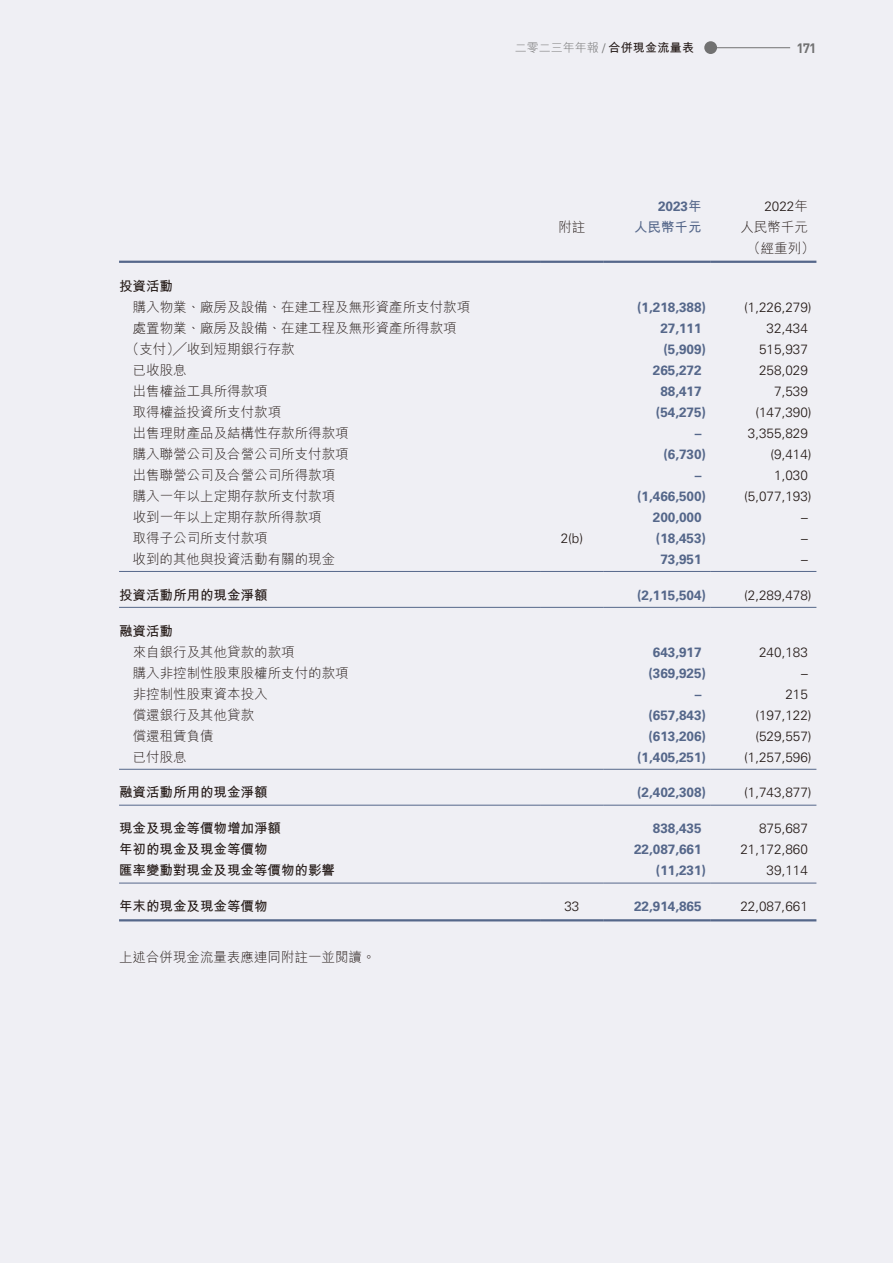
<style>
.page{position:relative;width:893px;height:1263px;background:#efeff4}
.page>*{position:absolute;margin:0;border:0;box-sizing:border-box;transform-origin:0 0}
.t1{font:13.5px/21px "M Hei HK Light E Ten B5 H";color:#231916;text-align:center}
.t2{font:700 13.5px "Univers LT Std";color:#55678a}
.t3{font:300 13.5px "Univers LT Std";color:#231916}
.t4{font:13.5px "M Hei HK Bold E Ten B5 H";color:#231916}
.t5{font:13.5px "M Hei HK Bold E Ten B5 H";color:#55678a}
.t6{font:700 13.5px "DIN Pro";color:#717171}
.t7{font:12px "M Hei HK Light E Ten B5 H";color:#717171}
.s1{font-family:"Univers LT Std";font-weight:300}
.s2{font-family:"M Hei HK Bold E Ten B5 H";color:#231916}
.s3{font-family:"M Hei HK Bold E Ten B5 H";font-weight:400}
.s4{font-family:"M Hei HK Light E Ten B5 H";font-weight:400}
</style>
<div class="page">
<hr style="left:711px;top:47px;width:79px;height:1px;background:#717171">
<div style="left:704px;top:41px;width:13px;height:13px;background:#717171;border-radius:50%"></div>
<hr style="left:119px;top:261px;width:421px;height:2px;background:#55678a">
<hr style="left:540px;top:261px;width:64px;height:2px;background:#55678a">
<hr style="left:604px;top:261px;width:106px;height:2px;background:#55678a">
<hr style="left:710px;top:261px;width:106px;height:2px;background:#55678a">
<hr style="left:119px;top:571px;width:421px;height:1px;background:#55678a">
<hr style="left:540px;top:571px;width:64px;height:1px;background:#55678a">
<hr style="left:604px;top:571px;width:106px;height:1px;background:#55678a">
<hr style="left:710px;top:571px;width:106px;height:1px;background:#55678a">
<hr style="left:119px;top:607px;width:421px;height:1px;background:#55678a">
<hr style="left:540px;top:607px;width:64px;height:1px;background:#55678a">
<hr style="left:604px;top:607px;width:106px;height:1px;background:#55678a">
<hr style="left:710px;top:607px;width:106px;height:1px;background:#55678a">
<hr style="left:119px;top:769px;width:421px;height:1px;background:#55678a">
<hr style="left:540px;top:769px;width:64px;height:1px;background:#55678a">
<hr style="left:604px;top:769px;width:106px;height:1px;background:#55678a">
<hr style="left:710px;top:769px;width:106px;height:1px;background:#55678a">
<hr style="left:119px;top:805px;width:421px;height:1px;background:#55678a">
<hr style="left:540px;top:805px;width:64px;height:1px;background:#55678a">
<hr style="left:604px;top:805px;width:106px;height:1px;background:#55678a">
<hr style="left:710px;top:805px;width:106px;height:1px;background:#55678a">
<hr style="left:119px;top:883px;width:421px;height:1px;background:#55678a">
<hr style="left:540px;top:883px;width:64px;height:1px;background:#55678a">
<hr style="left:604px;top:883px;width:106px;height:1px;background:#55678a">
<hr style="left:710px;top:883px;width:106px;height:1px;background:#55678a">
<hr style="left:119px;top:919px;width:421px;height:2px;background:#55678a">
<hr style="left:540px;top:919px;width:64px;height:2px;background:#55678a">
<hr style="left:604px;top:919px;width:106px;height:2px;background:#55678a">
<hr style="left:710px;top:919px;width:106px;height:2px;background:#55678a">
<p class="t7" style="left:515px;top:43px;width:181px">二零二三年年報 <span class="s1">/</span> <span class="s2">合併現金流量表</span></p>
<p class="t6" style="left:797px;top:43px;width:21px">171</p>
<p class="t2" style="left:658px;top:199px;width:45px">2023<span class="s3">年</span></p>
<p class="t3" style="left:764px;top:199px;width:45px">2022<span class="s4">年</span></p>
<p class="t1" style="left:558px;top:218px;width:28px">附註</p>
<p class="t5" style="left:634px;top:221px;width:69px">人民幣千元</p>
<p class="t1" style="left:740px;top:218px;width:76px">人民幣千元（經重列）</p>
<p class="t4" style="left:119px;top:281px;width:55px">投資活動</p>
<p class="t1" style="left:133px;top:298px;width:339px">購入物業、廠房及設備、在建工程及無形資產所支付款項</p>
<p class="t2" style="left:637px;top:300px;width:71px">(1,218,388)</p>
<p class="t3" style="left:744px;top:300px;width:69px">(1,226,279)</p>
<p class="t1" style="left:133px;top:319px;width:325px">處置物業、廠房及設備、在建工程及無形資產所得款項</p>
<p class="t2" style="left:660px;top:321px;width:43px">27,111</p>
<p class="t3" style="left:767px;top:321px;width:43px">32,434</p>
<p class="t1" style="left:126px;top:340px;width:170px">（支付）╱收到短期銀行存款</p>
<p class="t2" style="left:663px;top:342px;width:44px">(5,909)</p>
<p class="t3" style="left:759px;top:342px;width:50px">515,937</p>
<p class="t1" style="left:133px;top:361px;width:55px">已收股息</p>
<p class="t2" style="left:653px;top:363px;width:50px">265,272</p>
<p class="t3" style="left:759px;top:363px;width:50px">258,029</p>
<p class="t1" style="left:133px;top:382px;width:136px">出售權益工具所得款項</p>
<p class="t2" style="left:660px;top:384px;width:43px">88,417</p>
<p class="t3" style="left:774px;top:384px;width:35px">7,539</p>
<p class="t1" style="left:133px;top:403px;width:150px">取得權益投資所支付款項</p>
<p class="t2" style="left:656px;top:405px;width:52px">(54,275)</p>
<p class="t3" style="left:755px;top:405px;width:58px">(147,390)</p>
<p class="t1" style="left:133px;top:424px;width:217px">出售理財產品及結構性存款所得款項</p>
<p class="t2" style="left:695px;top:426px;width:8px">–</p>
<p class="t3" style="left:748px;top:426px;width:62px">3,355,829</p>
<p class="t1" style="left:133px;top:445px;width:217px">購入聯營公司及合營公司所支付款項</p>
<p class="t2" style="left:663px;top:447px;width:44px">(6,730)</p>
<p class="t3" style="left:770px;top:447px;width:43px">(9,414)</p>
<p class="t1" style="left:133px;top:466px;width:204px">出售聯營公司及合營公司所得款項</p>
<p class="t2" style="left:695px;top:468px;width:8px">–</p>
<p class="t3" style="left:774px;top:468px;width:35px">1,030</p>
<p class="t1" style="left:133px;top:487px;width:204px">購入一年以上定期存款所支付款項</p>
<p class="t2" style="left:637px;top:489px;width:71px">(1,466,500)</p>
<p class="t3" style="left:744px;top:489px;width:69px">(5,077,193)</p>
<p class="t1" style="left:133px;top:508px;width:190px">收到一年以上定期存款所得款項</p>
<p class="t2" style="left:653px;top:510px;width:50px">200,000</p>
<p class="t3" style="left:801px;top:510px;width:8px">–</p>
<p class="t1" style="left:133px;top:529px;width:136px">取得子公司所支付款項</p>
<p class="t3" style="left:561px;top:531px;width:24px">2(b)</p>
<p class="t2" style="left:656px;top:531px;width:52px">(18,453)</p>
<p class="t3" style="left:801px;top:531px;width:8px">–</p>
<p class="t1" style="left:133px;top:550px;width:204px">收到的其他與投資活動有關的現金</p>
<p class="t2" style="left:660px;top:552px;width:43px">73,951</p>
<p class="t3" style="left:801px;top:552px;width:8px">–</p>
<p class="t4" style="left:119px;top:589px;width:150px">投資活動所用的現金淨額</p>
<p class="t2" style="left:637px;top:588px;width:71px">(2,115,504)</p>
<p class="t3" style="left:744px;top:588px;width:69px">(2,289,478)</p>
<p class="t4" style="left:119px;top:625px;width:55px">融資活動</p>
<p class="t1" style="left:133px;top:643px;width:163px">來自銀行及其他貸款的款項</p>
<p class="t2" style="left:653px;top:645px;width:50px">643,917</p>
<p class="t3" style="left:759px;top:645px;width:50px">240,183</p>
<p class="t1" style="left:133px;top:664px;width:217px">購入非控制性股東股權所支付的款項</p>
<p class="t2" style="left:648px;top:666px;width:59px">(369,925)</p>
<p class="t3" style="left:801px;top:666px;width:8px">–</p>
<p class="t1" style="left:133px;top:685px;width:136px">非控制性股東資本投入</p>
<p class="t2" style="left:695px;top:687px;width:8px">–</p>
<p class="t3" style="left:785px;top:687px;width:24px">215</p>
<p class="t1" style="left:133px;top:706px;width:123px">償還銀行及其他貸款</p>
<p class="t2" style="left:648px;top:708px;width:59px">(657,843)</p>
<p class="t3" style="left:755px;top:708px;width:58px">(197,122)</p>
<p class="t1" style="left:133px;top:727px;width:82px">償還租賃負債</p>
<p class="t2" style="left:648px;top:729px;width:59px">(613,206)</p>
<p class="t3" style="left:755px;top:729px;width:58px">(529,557)</p>
<p class="t1" style="left:133px;top:748px;width:55px">已付股息</p>
<p class="t2" style="left:637px;top:750px;width:71px">(1,405,251)</p>
<p class="t3" style="left:744px;top:750px;width:69px">(1,257,596)</p>
<p class="t4" style="left:119px;top:787px;width:150px">融資活動所用的現金淨額</p>
<p class="t2" style="left:637px;top:786px;width:71px">(2,402,308)</p>
<p class="t3" style="left:744px;top:786px;width:69px">(1,743,877)</p>
<p class="t4" style="left:119px;top:823px;width:163px">現金及現金等價物增加淨額</p>
<p class="t2" style="left:653px;top:822px;width:50px">838,435</p>
<p class="t3" style="left:759px;top:822px;width:50px">875,687</p>
<p class="t4" style="left:119px;top:844px;width:150px">年初的現金及現金等價物</p>
<p class="t2" style="left:634px;top:843px;width:69px">22,087,661</p>
<p class="t3" style="left:740px;top:843px;width:69px">21,172,860</p>
<p class="t4" style="left:119px;top:865px;width:217px">匯率變動對現金及現金等價物的影響</p>
<p class="t2" style="left:656px;top:864px;width:52px">(11,231)</p>
<p class="t3" style="left:767px;top:864px;width:43px">39,114</p>
<p class="t4" style="left:119px;top:901px;width:150px">年末的現金及現金等價物</p>
<p class="t3" style="left:564px;top:900px;width:17px">33</p>
<p class="t2" style="left:634px;top:900px;width:69px">22,914,865</p>
<p class="t3" style="left:740px;top:900px;width:69px">22,087,661</p>
<p class="t1" style="left:119px;top:948px;width:258px">上述合併現金流量表應連同附註一並閱讀。</p>
</div>
